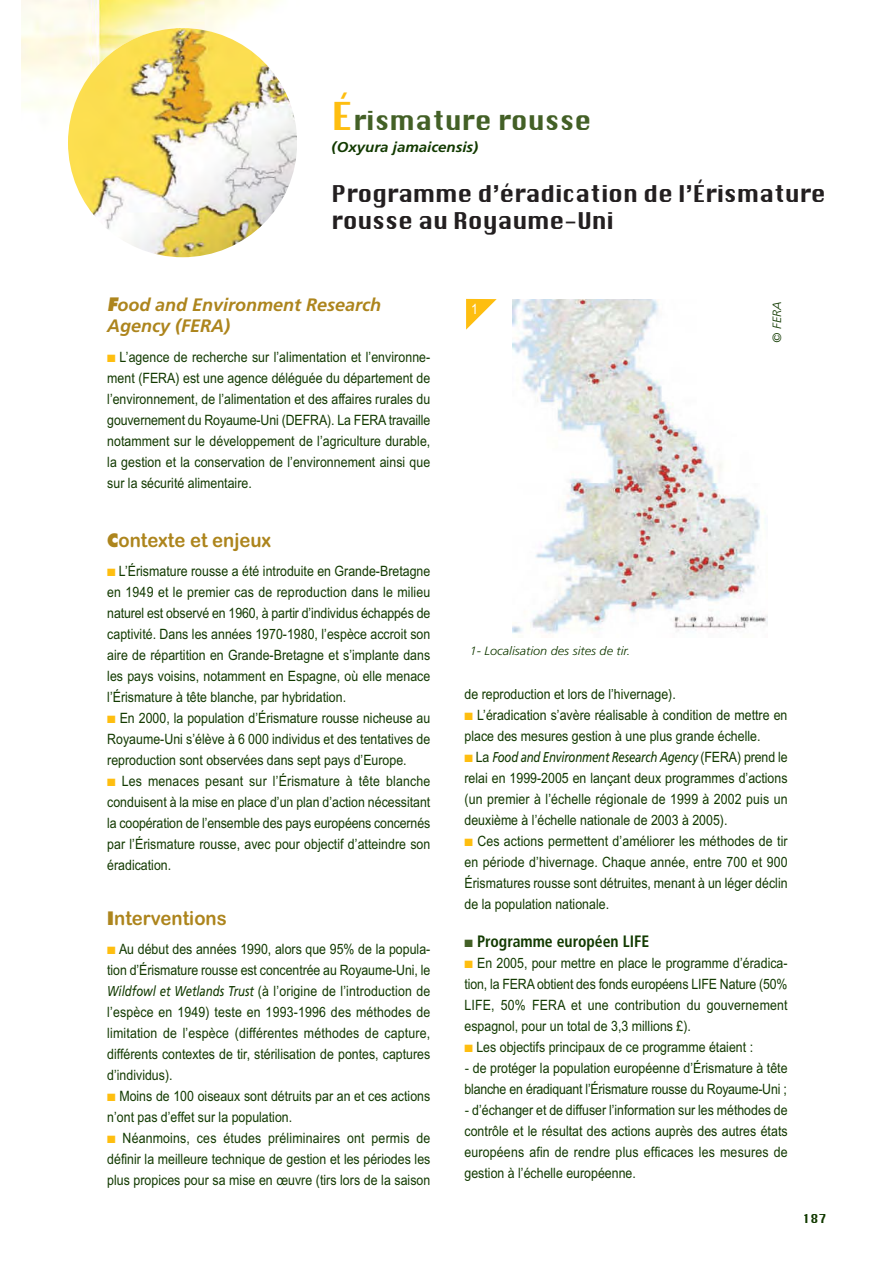
<style>
.page{position:relative;width:893px;height:1263px;background:#fff}
.page>*{position:absolute;margin:0;border:0;box-sizing:border-box;transform-origin:0 0}
.t1{font:25.5px "Silom";color:#436026}
.t2{font:22.5px/27px "Silom";letter-spacing:-.01em;color:#231f20}
.t3{font:19.5px "Arial Rounded MT Bold";color:#ad851d;scale:.95 1}
.t4{font:italic 700 18px/21px "Frutiger";color:#ad851d}
.t5{font:700 condensed 16.5px "Frutiger";color:#123a00;scale:.95 1}
.t6{font:14.25px/21px "Arial Narrow";color:#123a00;text-align:justify;scale:1.06 1}
.t7{font:italic 14.25px "Frutiger";letter-spacing:-.015em;color:#123a00;scale:.8 1}
.t8{font:italic 700 14.25px "Frutiger";color:#123a00;scale:1.06 1}
.t9{font:14.25px "Arial Narrow";color:#fff;scale:1.06 1}
.t10{font:italic 300 12px "Frutiger";color:#123a00;scale:1.06 1}
.t11{font:12px "Silom";color:#123a00}
.s1{font-size:37.5px;color:#febe10}
.s2{font-family:"Futura";font-weight:800}
.s3{color:#febe10}
.s4{font-family:"Futura";font-weight:800;font-size:18px}
.s5{font-family:"Frutiger";font-style:italic}
.s6{font-family:"Arial Narrow";font-style:normal}
.s7{color:#436026}
.s8{font-family:"Cambria Math"}
</style>
<div class="page">
<img style="left:21px;top:0;width:274px;height:132px">
<img style="left:68px;top:28px;width:229px;height:229px;border-radius:50%">
<img style="left:512px;top:299px;width:255px;height:334px">
<svg style="left:466px;top:299px;width:31px;height:31px"></svg>
<h1 class="t1" style="left:332px;top:105px;width:261px"><span class="s1">É</span>rismature rousse</h1>
<p class="t8" style="left:332px;top:141px;width:140px">(Oxyura jamaicensis)</p>
<h2 class="t2" style="left:332px;top:181px;width:496px">Programme d’éradication de l’Érismature rousse au Royaume-Uni</h2>
<p class="t4" style="left:107px;top:296px;width:275px"><span class="s2">F</span>ood and Environment Research<br>Agency (FERA)</p>
<p class="t6" style="left:107px;top:347px;width:306px"><span class="s3">■</span> L’agence de recherche sur l’alimentation et l’environne&shy;ment (FERA) est une agence déléguée du département de l’environnement, de l’alimentation et des affaires rurales du gouvernement du Royaume-Uni (DEFRA). La FERA travaille notamment sur le développement de l’agriculture durable, la gestion et la conservation de l’environnement ainsi que sur la sécurité alimentaire.</p>
<h3 class="t3" style="left:107px;top:532px;width:174px"><span class="s4">C</span>ontexte et enjeux</h3>
<p class="t6" style="left:107px;top:562px;width:306px"><span class="s3">■</span> L’Érismature rousse a été introduite en Grande-Bretagne en 1949 et le premier cas de reproduction dans le milieu naturel est observé en 1960, à partir d’individus échappés de captivité. Dans les années 1970-1980, l’espèce accroit son aire de répartition en Grande-Bretagne et s’implante dans les pays voisins, notamment en Espagne, où elle menace l’Érismature à tête blanche, par hybridation.</p>
<p class="t6" style="left:107px;top:709px;width:306px"><span class="s3">■</span> En 2000, la population d’Érismature rousse nicheuse au Royaume-Uni s’élève à 6 000 individus et des tentatives de reproduction sont observées dans sept pays d’Europe.</p>
<p class="t6" style="left:107px;top:772px;width:306px"><span class="s3">■</span> Les menaces pesant sur l’Érismature à tête blanche conduisent à la mise en place d’un plan d’action nécessitant la coopération de l’ensemble des pays européens concernés par l’Érismature rousse, avec pour objectif d’atteindre son éradication.</p>
<h3 class="t3" style="left:107px;top:911px;width:127px"><span class="s4">I</span>nterventions</h3>
<p class="t6" style="left:107px;top:940px;width:306px"><span class="s3">■</span> Au début des années 1990, alors que 95% de la popula&shy;tion d’Érismature rousse est concentrée au Royaume-Uni, le <span class="s5">Wildfowl et Wetlands Trust</span> (à l’origine de l’introduction de l’espèce en 1949) teste en 1993-1996 des méthodes de limitation de l’espèce (différentes méthodes de capture, différents contextes de tir, stérilisation de pontes, captures d’individus).</p>
<p class="t6" style="left:107px;top:1087px;width:306px"><span class="s3">■</span> Moins de 100 oiseaux sont détruits par an et ces actions n’ont pas d’effet sur la population.</p>
<p class="t6" style="left:107px;top:1129px;width:306px"><span class="s3">■</span> Néanmoins, ces études préliminaires ont permis de définir la meilleure technique de gestion et les périodes les plus propices pour sa mise en œuvre (tirs lors de la saison</p>
<p class="t9" style="left:471px;top:304px;width:8px">1</p>
<p class="t10" style="left:772px;top:343px;width:41px;rotate:-90deg">© FERA</p>
<p class="t10" style="left:470px;top:646px;width:153px">1- Localisation des sites de tir.</p>
<p class="t6" style="left:464px;top:685px;width:201px">de reproduction et lors de l’hivernage).</p>
<p class="t6" style="left:464px;top:706px;width:306px"><span class="s3">■</span> L’éradication s’avère réalisable à condition de mettre en place des mesures gestion à une plus grande échelle.</p>
<p class="t7" style="left:464px;top:751px;width:405px"><span class="s3">■</span> <span class="s6">La</span> Food and Environment Research Agency <span class="s6">(FERA) prend le</span></p>
<p class="t6" style="left:464px;top:769px;width:306px">relai en 1999-2005 en lançant deux programmes d’actions (un premier à l’échelle régionale de 1999 à 2002 puis un deuxième à l’échelle nationale de 2003 à 2005).</p>
<p class="t6" style="left:464px;top:832px;width:306px"><span class="s3">■</span> Ces actions permettent d’améliorer les méthodes de tir en période d’hivernage. Chaque année, entre 700 et 900<br>Érismatures rousse sont détruites, menant à un léger déclin de la population nationale.</p>
<p class="t5" style="left:464px;top:935px;width:196px"><span class="s7">■</span> Programme européen LIFE</p>
<p class="t6" style="left:464px;top:954px;width:306px"><span class="s3">■</span> En 2005, pour mettre en place le programme d’éradica&shy;tion, la FERA obtient des fonds européens LIFE Nature (50% LIFE, 50% FERA et une contribution du gouvernement espagnol, pour un total de 3,3 millions £).</p>
<p class="t6" style="left:464px;top:1038px;width:274px"><span class="s3">■</span> Les objectifs principaux de ce programme étaient :</p>
<p class="t6" style="left:464px;top:1059px;width:306px"><span class="s8">-</span> de protéger la population européenne d’Érismature à tête blanche en éradiquant l’Érismature rousse du Royaume-Uni ;</p>
<p class="t6" style="left:464px;top:1101px;width:306px"><span class="s8">-</span> d’échanger et de diffuser l’information sur les méthodes de contrôle et le résultat des actions auprès des autres états européens afin de rendre plus efficaces les mesures de gestion à l’échelle européenne.</p>
<p class="t11" style="left:802px;top:1212px;width:26px">187</p>
</div>
